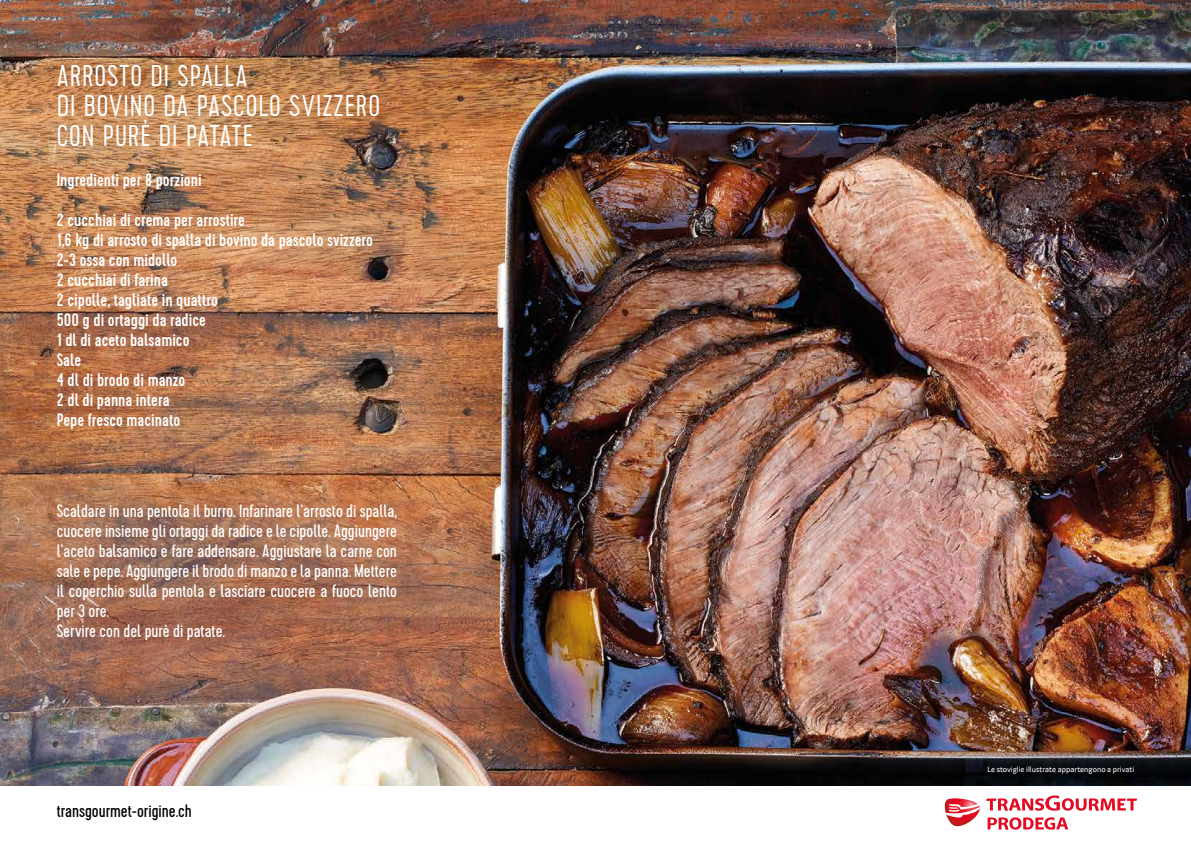
<style>
.page{position:relative;width:1191px;height:842px;background:#fff}
.page>*{position:absolute;margin:0;border:0;box-sizing:border-box;transform-origin:0 0}
.t1{font:300 30px/30px "Cervo";letter-spacing:.03em;color:#fff}
.t2{font:18px/20px "Cervo";color:#fff}
.t3{font:500 18px/20px "Cervo";color:#fff}
.t4{font:18px "Cervo";color:#000}
.t5{font:8px "Transgourmet";color:#fff}
</style>
<div class="page">
<img style="left:0;top:0;width:1191px;height:786px">
<svg style="left:944px;top:795px;width:193px;height:35px"></svg>
<h1 class="t1" style="left:57px;top:62px;width:325px">ARROSTO DI SPALLA<br>DI BOVINO DA PASCOLO SVIZZERO<br>CON PURÈ DI PATATE</h1>
<p class="t3" style="left:57px;top:170px;width:146px">Ingredienti per 8 porzioni</p>
<p class="t3" style="left:57px;top:210px;width:318px">2 cucchiai di crema per arrostire<br>1,6 kg di arrosto di spalla di bovino da pascolo svizzero<br>2-3 ossa con midollo<br>2 cucchiai di farina<br>2 cipolle, tagliate in quattro<br>500 g di ortaggi da radice<br>1 dl di aceto balsamico<br>Sale<br>4 dl di brodo di manzo<br>2 dl di panna intera<br>Pepe fresco macinato</p>
<p class="t2" style="left:57px;top:502px;width:342px">Scaldare in una pentola il burro. Infarinare l’arrosto di spalla, cuocere insieme gli ortaggi da radice e le cipolle. Aggiungere l’aceto balsamico e fare addensare. Aggiustare la carne con sale e pepe. Aggiungere il brodo di manzo e la panna. Mettere il coperchio sulla pentola e lasciare cuocere a fuoco lento per 3 ore.<br>Servire con del purè di patate.</p>
<p class="t4" style="left:57px;top:801px;width:137px">transgourmet-origine.ch</p>
<p class="t5" style="left:987px;top:764px;width:148px">Le stoviglie illustrate appartengono a privati</p>
</div>
